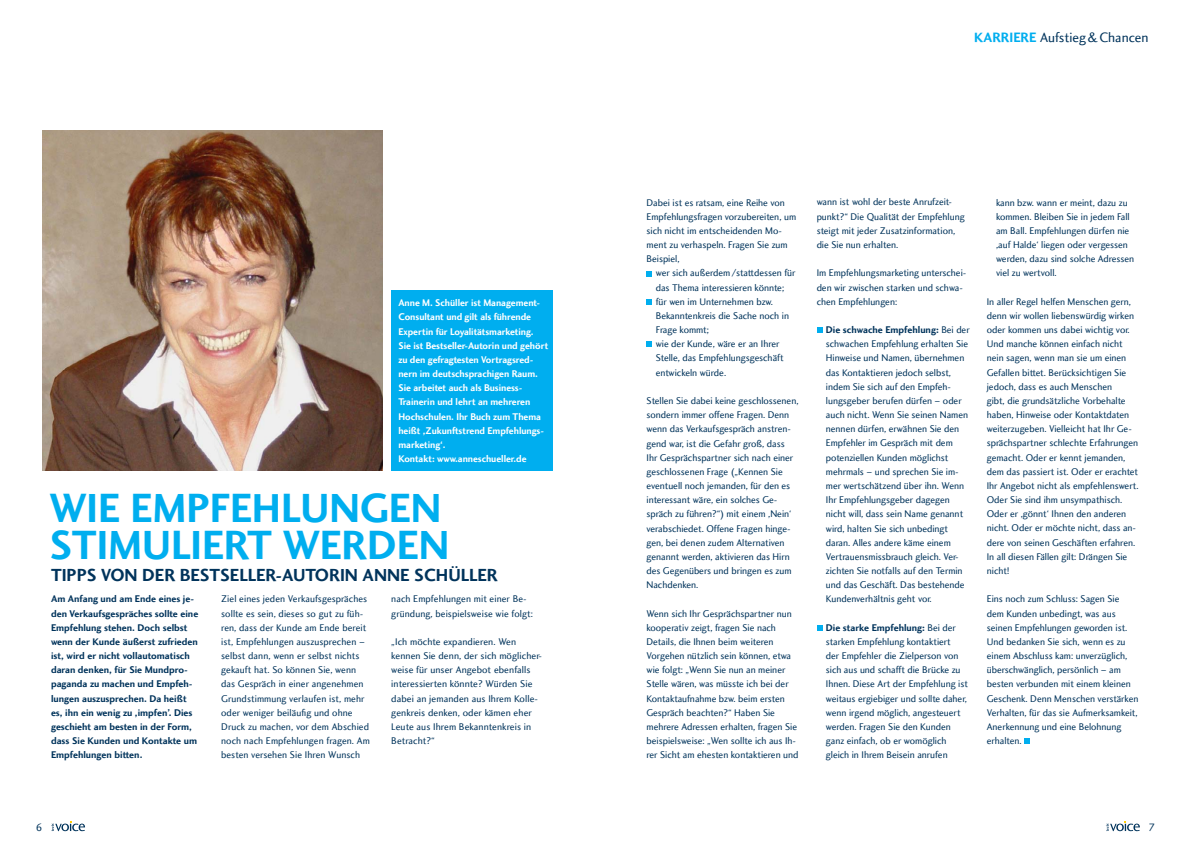
<style>
.page{position:relative;width:1191px;height:842px;background:#fff}
.page>*{position:absolute;margin:0;border:0;box-sizing:border-box;transform-origin:0 0}
.t1{font:42px/37px "Charlotte Sans Bold Plain";color:#00aeef}
.t2{font:18px "Charlotte Sans Bold Plain";color:#00335b}
.t3{font:14px "Charlotte Sans Book Plain";color:#00335b}
.t4{font:11px "Charlotte Sans Book Plain";color:#00335b}
.t5{font:10px/14.2px "Charlotte Sans Book Plain";color:#00335b}
.t6{font:10px/14.2px "Charlotte Sans Bold Plain";color:#00335b}
.t7{font:10px/14.1px "Charlotte Sans Bold Plain";letter-spacing:-.005em;color:#fff}
.s1{font-family:"Charlotte Sans Bold Plain";color:#00aeef}
.s2{font-family:"Charlotte Sans Book Plain"}
</style>
<div class="page">
<img style="left:43px;top:130px;width:340px;height:341px">
<svg style="left:1106px;top:821px;width:33px;height:10px"></svg>
<svg style="left:51px;top:821px;width:34px;height:10px"></svg>
<svg style="left:646px;top:271px;width:6px;height:5px"></svg>
<svg style="left:646px;top:299px;width:6px;height:6px"></svg>
<svg style="left:646px;top:342px;width:6px;height:5px"></svg>
<svg style="left:817px;top:327px;width:5px;height:6px"></svg>
<svg style="left:817px;top:625px;width:5px;height:6px"></svg>
<svg style="left:1024px;top:738px;width:6px;height:6px"></svg>
<div style="left:391px;top:291px;width:162px;height:180px;background:#00aeef"></div>
<p class="t7" style="left:398px;top:296px;width:151px">Anne M. Schüller ist Management-<br>Consultant und gilt als führende<br>Expertin für Loyalitätsmarketing.<br>Sie ist Bestseller-Autorin und gehört zu den gefragtesten Vortragsred&shy;nern im deutschsprachigen Raum.<br>Sie arbeitet auch als Business-<br>Trainerin und lehrt an mehreren<br>Hochschulen. Ihr Buch zum Thema heißt ,Zukunftstrend Empfehlungs&shy;marketing‘.<br>Kontakt: www.anneschueller.de</p>
<h1 class="t1" style="left:50px;top:490px;width:401px">Wie Empfehlungen stimuliert- werden</h1>
<h2 class="t2" style="left:51px;top:565px;width:448px">Tipps von der Bestseller-Autorin Anne Schüller</h2>
<p class="t6" style="left:51px;top:592px;width:149px">Am Anfang und am Ende eines je&shy;den Verkaufsgespräches sollte eine<br>Empfehlung stehen. Doch selbst wenn der Kunde äußerst zufrieden ist, wird er nicht vollautomatisch daran denken, für Sie Mundpro&shy;paganda zu machen und Empfeh&shy;lungen auszusprechen. Da heißt es, ihn ein wenig zu ,impfen’. Dies geschieht am besten in der Form, dass Sie Kunden und Kontakte um<br>Empfehlungen bitten.</p>
<p class="t5" style="left:221px;top:592px;width:150px">Ziel eines jeden Verkaufsgespräches sollte es sein, dieses so gut zu füh&shy;ren, dass der Kunde am Ende bereit ist, Empfehlungen auszusprechen – selbst dann, wenn er selbst nichts gekauft hat. So können Sie, wenn das Gespräch in einer angenehmen Grundstimmung verlaufen ist, mehr oder weniger beiläufig und ohne Druck zu machen, vor dem Abschied noch nach Empfehlungen fragen. Am besten versehen Sie Ihren Wunsch</p>
<p class="t5" style="left:391px;top:592px;width:143px">nach Empfehlungen mit einer Be&shy;gründung, beispielsweise wie folgt:</p>
<p class="t5" style="left:391px;top:635px;width:151px">„Ich möchte expandieren. Wen kennen Sie denn, der sich möglicher&shy;weise für unser Angebot ebenfalls interessierten könnte? Würden Sie dabei an jemanden aus Ihrem Kolle&shy;genkreis denken, oder kämen eher<br>Leute aus Ihrem Bekanntenkreis in<br>Betracht?“</p>
<h3 class="t3" style="left:974px;top:30px;width:176px"><span class="s1">Karriere</span> Aufstieg&amp;Chancen</h3>
<p class="t5" style="left:646px;top:195px;width:151px">Dabei ist es ratsam, eine Reihe von<br>Empfehlungsfragen vorzubereiten, um sich nicht im entscheidenden Mo&shy;ment zu verhaspeln. Fragen Sie zum<br>Beispiel,</p>
<p class="t5" style="left:656px;top:266px;width:141px">wer sich außerdem/stattdessen für das Thema interessieren könnte; für wen im Unternehmen bzw.<br>Bekanntenkreis die Sache noch in<br>Frage kommt;<br>wie der Kunde, wäre er an Ihrer<br>Stelle, das Empfehlungsgeschäft entwickeln würde.</p>
<p class="t5" style="left:646px;top:394px;width:153px">Stellen Sie dabei keine geschlossenen, sondern immer offene Fragen. Denn wenn das Verkaufsgespräch anstren&shy;gend war, ist die Gefahr groß, dass<br>Ihr Gesprächspartner sich nach einer geschlossenen Frage („Kennen Sie eventuell noch jemanden, für den es interessant wäre, ein solches Ge&shy;spräch zu führen?“) mit einem ,Nein‘ verabschiedet. Offene Fragen hinge&shy;gen, bei denen zudem Alternativen genannt werden, aktivieren das Hirn des Gegenübers und bringen es zum Nachdenken.</p>
<p class="t5" style="left:646px;top:606px;width:153px">Wenn sich Ihr Gesprächspartner nun kooperativ zeigt, fragen Sie nach Details, die Ihnen beim weiteren Vorgehen nützlich sein können, etwa wie folgt: „Wenn Sie nun an meiner Stelle wären, was müsste ich bei der Kontaktaufnahme bzw. beim ersten Gespräch beachten?“ Haben Sie mehrere Adressen erhalten, fragen Sie beispielsweise: „Wen sollte ich aus Ih&shy;rer Sicht am ehesten kontaktieren und</p>
<p class="t5" style="left:816px;top:195px;width:149px">wann ist wohl der beste Anrufzeit&shy;punkt?“ Die Qualität der Empfehlung steigt mit jeder Zusatzinformation, die Sie nun erhalten.</p>
<p class="t5" style="left:816px;top:266px;width:151px">Im Empfehlungsmarketing unterschei&shy;den wir zwischen starken und schwa&shy;chen Empfehlungen:</p>
<p class="t6" style="left:826px;top:323px;width:145px">Die schwache Empfehlung: <span class="s2">Bei der</span></p>
<p class="t5" style="left:826px;top:337px;width:144px">schwachen Empfehlung erhalten Sie<br>Hinweise und Namen, übernehmen das Kontaktieren jedoch selbst, indem Sie sich auf den Empfeh&shy;lungsgeber berufen dürfen – oder auch nicht. Wenn Sie seinen Namen nennen dürfen, erwähnen Sie den<br>Empfehler im Gespräch mit dem potenziellen Kunden möglichst mehrmals – und sprechen Sie im&shy;mer wertschätzend über ihn. Wenn<br>Ihr Empfehlungsgeber dagegen nicht will, dass sein Name genannt wird, halten Sie sich unbedingt daran. Alles andere käme einem<br>Vertrauensmissbrauch gleich. Ver&shy;zichten Sie notfalls auf den Termin und das Geschäft. Das bestehende<br>Kundenverhältnis geht vor.</p>
<p class="t6" style="left:826px;top:620px;width:131px">Die starke Empfehlung: <span class="s2">Bei der</span></p>
<p class="t5" style="left:826px;top:635px;width:143px">starken Empfehlung kontaktiert<br>der Empfehler die Zielperson von sich aus und schafft die Brücke zu Ihnen. Diese Art der Empfehlung ist weitaus ergiebiger und sollte daher, wenn irgend möglich, angesteuert werden. Fragen Sie den Kunden ganz einfach, ob er womöglich gleich in Ihrem Beisein anrufen</p>
<p class="t5" style="left:996px;top:195px;width:140px">kann bzw. wann er meint, dazu zu kommen. Bleiben Sie in jedem Fall am Ball. Empfehlungen dürfen nie ,auf Halde‘ liegen oder vergessen werden, dazu sind solche Adressen viel zu wertvoll.</p>
<p class="t5" style="left:986px;top:294px;width:153px">In aller Regel helfen Menschen gern, denn wir wollen liebenswürdig wirken oder kommen uns dabei wichtig vor.<br>Und manche können einfach nicht nein sagen, wenn man sie um einen Gefallen bittet. Berücksichtigen Sie jedoch, dass es auch Menschen<br>gibt, die grundsätzliche Vorbehalte haben, Hinweise oder Kontaktdaten weiterzugeben. Vielleicht hat Ihr Ge&shy;sprächspartner schlechte Erfahrungen gemacht. Oder er kennt jemanden, dem das passiert ist. Oder er erachtet Ihr Angebot nicht als empfehlenswert.<br>Oder Sie sind ihm unsympathisch.<br>Oder er ,gönnt‘ Ihnen den anderen nicht. Oder er möchte nicht, dass an&shy;dere von seinen Geschäften erfahren.<br>In all diesen Fällen gilt: Drängen Sie nicht!</p>
<p class="t5" style="left:986px;top:592px;width:153px">Eins noch zum Schluss: Sagen Sie dem Kunden unbedingt, was aus seinen Empfehlungen geworden ist.<br>Und bedanken Sie sich, wenn es zu einem Abschluss kam: unverzüglich, überschwänglich, persönlich – am besten verbunden mit einem kleinen<br>Geschenk. Denn Menschen verstärken<br>Verhalten, für das sie Aufmerksamkeit,<br>Anerkennung und eine Belohnung erhalten.</p>
<p class="t4" style="left:36px;top:821px;width:8px">6</p>
<p class="t4" style="left:1148px;top:821px;width:8px">7</p>
</div>
